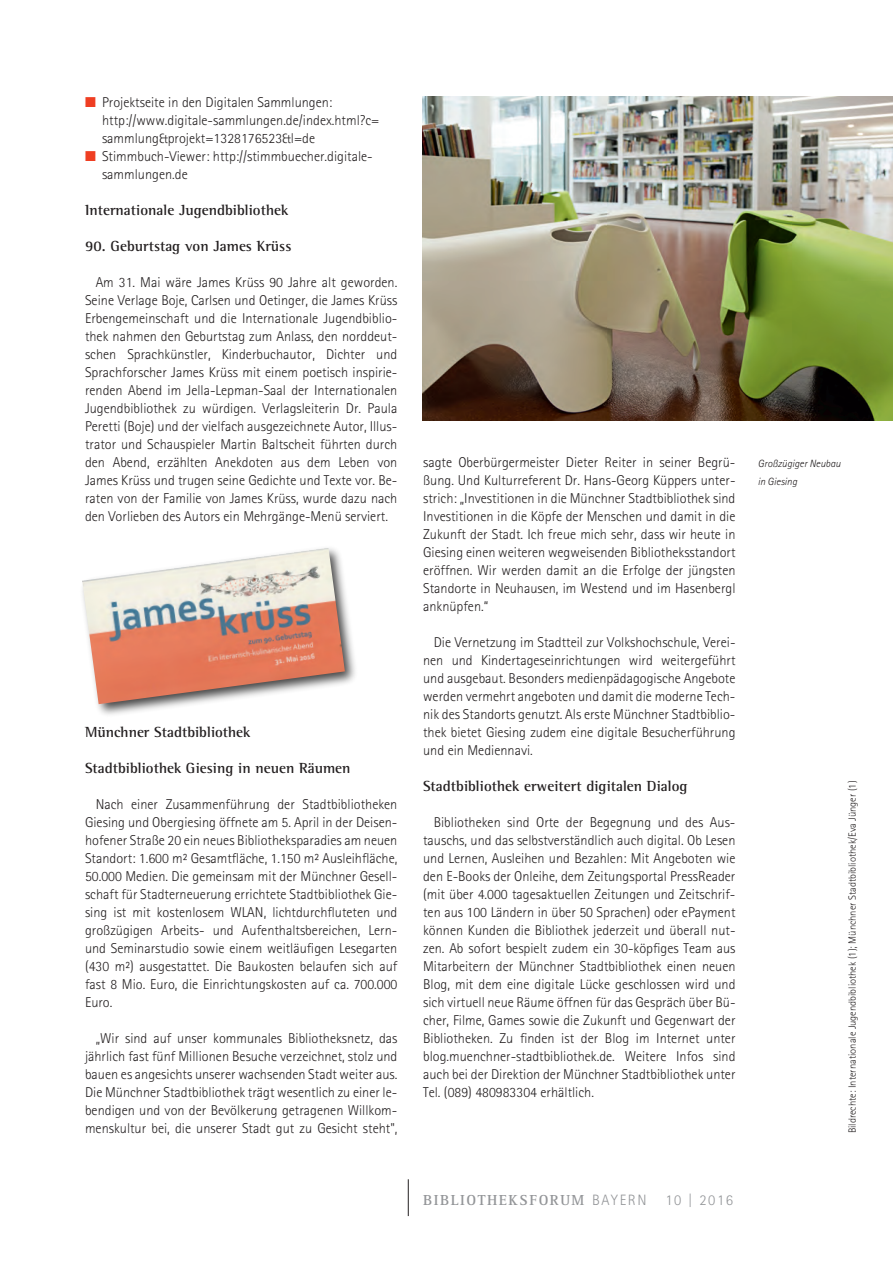
<style>
.page{position:relative;width:893px;height:1263px;background:#fff}
.page>*{position:absolute;margin:0;border:0;box-sizing:border-box;transform-origin:0 0}
.t1{font:700 15px "Rotis Semi Serif Std";color:#231f20}
.t2{font:700 15px "Rotis Serif Std";letter-spacing:.1em;color:#939598}
.t3{font:300 15px "Rotis Sans Serif Std";letter-spacing:.1em;color:#939598}
.t4{font:300 14.25px/18px "Rotis Sans Serif Std";color:#231f20;text-align:justify}
.t5{font:300 10.5px "Rotis Sans Serif Std";color:#231f20}
.t6{font:italic 300 10.5px/18px "Rotis Sans Serif Std";color:#231f20}
.s1{font-family:"Zipf Dingbits";font-weight:400;color:#ef3e22}
.s2{font-family:"Rotis Sans Serif Std";font-weight:300}
</style>
<div class="page">
<hr style="left:408px;top:1179px;width:1px;height:37px;background:#231f20">
<img style="left:423px;top:97px;width:470px;height:324px">
<img style="left:97px;top:595px;width:258px;height:120px">
<img style="left:82px;top:548px;width:263px;height:156px">
<p class="t4" style="left:85px;top:95px;width:249px"><span class="s1">n</span> Projektseite in den Digitalen Sammlungen:</p>
<p class="t4" style="left:102px;top:113px;width:279px">http://www.digitale-sammlungen.de/index.html?c=</p>
<p class="t4" style="left:102px;top:131px;width:215px">sammlung&amp;projekt=1328176523&amp;l=de</p>
<p class="t4" style="left:85px;top:149px;width:289px"><span class="s1">n</span> Stimmbuch-Viewer: http://stimmbuecher.digitale-</p>
<p class="t4" style="left:102px;top:167px;width:87px">sammlungen.de</p>
<p class="t1" style="left:85px;top:205px;width:205px">Internationale Jugendbibliothek</p>
<p class="t1" style="left:85px;top:241px;width:208px">90. Geburtstag von James Krüss</p>
<p class="t4" style="left:85px;top:275px;width:314px;text-indent:11px">Am 31. Mai wäre James Krüss 90 Jahre alt geworden.<br>Seine Verlage Boje, Carlsen und Oetinger, die James Krüss Erbengemeinschaft und die Internationale Jugendbiblio&shy;thek nahmen den Geburtstag zum Anlass, den norddeut&shy;schen Sprachkünstler, Kinderbuchautor, Dichter und Sprachforscher James Krüss mit einem poetisch inspirie&shy;renden Abend im Jella-Lepman-Saal der Internationalen Jugendbibliothek zu würdigen. Verlagsleiterin Dr. Paula Peretti (Boje) und der vielfach ausgezeichnete Autor, Illus&shy;trator und Schauspieler Martin Baltscheit führten durch den Abend, erzählten Anekdoten aus dem Leben von James Krüss und trugen seine Gedichte und Texte vor. Be&shy;raten von der Familie von James Krüss, wurde dazu nach den Vorlieben des Autors ein Mehrgänge-Menü serviert.</p>
<p class="t1" style="left:85px;top:727px;width:167px">Münchner Stadtbibliothek</p>
<p class="t1" style="left:85px;top:763px;width:267px">Stadtbibliothek Giesing in neuen Räumen</p>
<p class="t4" style="left:85px;top:797px;width:314px;text-indent:11px">Nach einer Zusammenführung der Stadtbibliotheken Giesing und Obergiesing öffnete am 5. April in der Deisen&shy;hofener Straße 20 ein neues Bibliotheksparadies am neuen Standort: 1.600 m² Gesamtfläche, 1.150 m² Ausleihfläche, 50.000 Medien. Die gemeinsam mit der Münchner Gesell&shy;schaft für Stadterneuerung errichtete Stadtbibliothek Gie&shy;sing ist mit kostenlosem WLAN, lichtdurchfluteten und großzügigen Arbeits- und Aufenthaltsbereichen, Lern&shy;und Seminarstudio sowie einem weitläufigen Lesegarten (430 m²) ausgestattet. Die Baukosten belaufen sich auf fast 8 Mio. Euro, die Einrichtungskosten auf ca. 700.000<br>Euro.</p>
<p class="t4" style="left:85px;top:1031px;width:314px;text-indent:11px">„Wir sind auf unser kommunales Bibliotheksnetz, das jährlich fast fünf Millionen Besuche verzeichnet, stolz und bauen es angesichts unserer wachsenden Stadt weiter aus.<br>Die Münchner Stadtbibliothek trägt wesentlich zu einer le&shy;bendigen und von der Bevölkerung getragenen Willkom&shy;menskultur bei, die unserer Stadt gut zu Gesicht steht",</p>
<p class="t4" style="left:423px;top:455px;width:314px">sagte Oberbürgermeister Dieter Reiter in seiner Begrü&shy;ßung. Und Kulturreferent Dr. Hans-Georg Küppers unter&shy;strich: „Investitionen in die Münchner Stadtbibliothek sind Investitionen in die Köpfe der Menschen und damit in die Zukunft der Stadt. Ich freue mich sehr, dass wir heute in Giesing einen weiteren wegweisenden Bibliotheksstandort eröffnen. Wir werden damit an die Erfolge der jüngsten Standorte in Neuhausen, im Westend und im Hasenbergl anknüpfen.“</p>
<p class="t4" style="left:423px;top:635px;width:314px;text-indent:11px">Die Vernetzung im Stadtteil zur Volkshochschule, Verei&shy;nen und Kindertageseinrichtungen wird weitergeführt und ausgebaut. Besonders medienpädagogische Angebote werden vermehrt angeboten und damit die moderne Tech&shy;nik des Standorts genutzt. Als erste Münchner Stadtbiblio&shy;thek bietet Giesing zudem eine digitale Besucherführung und ein Mediennavi.</p>
<p class="t1" style="left:423px;top:781px;width:266px">Stadtbibliothek erweitert digitalen Dialog</p>
<p class="t4" style="left:423px;top:815px;width:314px;text-indent:11px">Bibliotheken sind Orte der Begegnung und des Aus&shy;tauschs, und das selbstverständlich auch digital. Ob Lesen und Lernen, Ausleihen und Bezahlen: Mit Angeboten wie den E-Books der Onleihe, dem Zeitungsportal PressReader (mit über 4.000 tagesaktuellen Zeitungen und Zeitschrif&shy;ten aus 100 Ländern in über 50 Sprachen) oder ePayment können Kunden die Bibliothek jederzeit und überall nut&shy;zen. Ab sofort bespielt zudem ein 30-köpfiges Team aus Mitarbeitern der Münchner Stadtbibliothek einen neuen Blog, mit dem eine digitale Lücke geschlossen wird und sich virtuell neue Räume öffnen für das Gespräch über Bü&shy;cher, Filme, Games sowie die Zukunft und Gegenwart der Bibliotheken. Zu finden ist der Blog im Internet unter blog.muenchner-stadtbibliothek.de. Weitere Infos sind auch bei der Direktion der Münchner Stadtbibliothek unter Tel. (089) 480983304 erhältlich.</p>
<p class="t6" style="left:758px;top:456px;width:84px">Großzügiger Neubau in Giesing</p>
<p class="t5" style="left:849px;top:1133px;width:354px;rotate:-90deg">Bildrechte: Internationale Jugendbibliothek (1); Münchner Stadtbibliothek/Eva Jünger (1)</p>
<p class="t2" style="left:423px;top:1195px;width:225px">BIBLIOTHEKSFORUM <span class="s2">BAYERN</span></p>
<p class="t3" style="left:665px;top:1195px;width:69px">10 | 2016</p>
</div>
